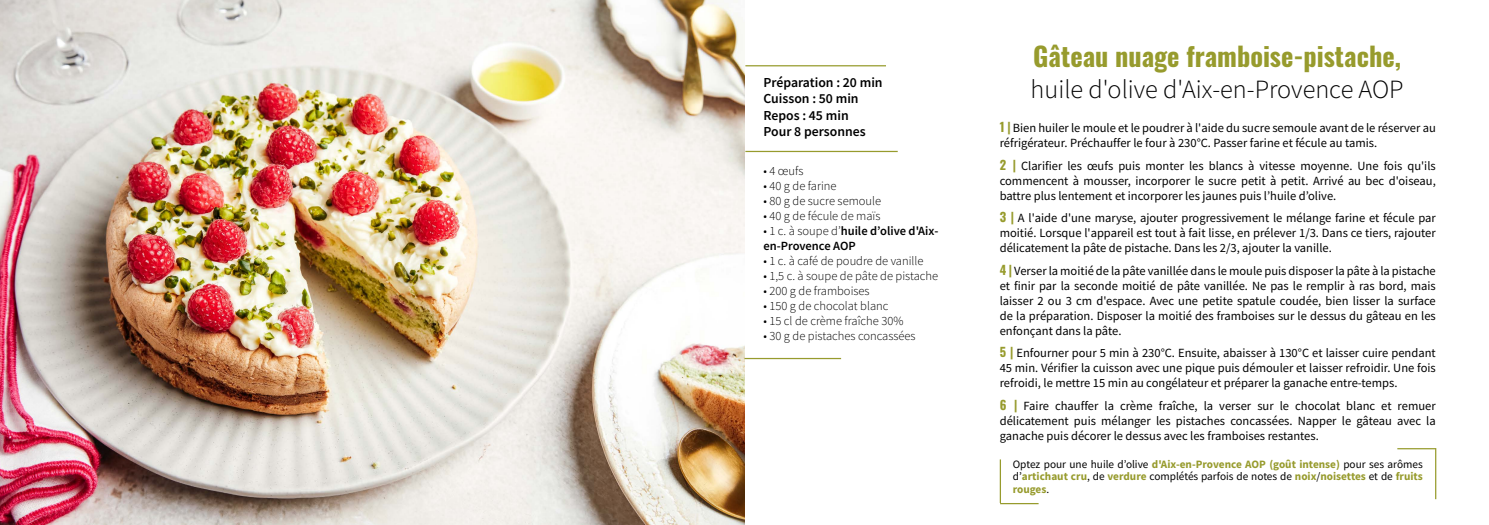
<style>
.page{position:relative;width:1489px;height:525px;background:#fff}
.page>*{position:absolute;margin:0;border:0;box-sizing:border-box;transform-origin:0 0}
.t1{font:300 26.25px "Source Sans Pro";color:#000}
.t2{font:26.25px "Oswald";color:#979b2d}
.t3{font:600 13.75px/16.5px "Source Sans Pro";color:#000}
.t4{font:12.5px/15px "Source Sans Pro";color:#000;text-align:justify}
.t5{font:300 12.5px "Source Sans Pro";color:#000}
.t6{font:600 12.5px/15px "Source Sans Pro";color:#000}
.t7{font:700 11.25px/12.5px "Source Sans Pro";color:#979b2d;text-align:justify}
.s1{font-weight:300}
.s2{font-family:"Oswald";color:#979b2d}
.s3{font-weight:400;color:#000}
</style>
<div class="page">
<img style="left:0;top:0;width:744px;height:524px">
<hr style="left:999px;top:459px;width:1px;height:43px;background:#979b2d">
<hr style="left:1434px;top:448px;width:2px;height:51px;background:#979b2d">
<hr style="left:1397px;top:448px;width:38px;height:1px;background:#979b2d">
<hr style="left:745px;top:65px;width:141px;height:1px;background:#979b2d">
<hr style="left:745px;top:151px;width:152px;height:1px;background:#979b2d">
<hr style="left:744px;top:358px;width:97px;height:1px;background:#979b2d">
<hr style="left:1000px;top:502px;width:38px;height:2px;background:#979b2d">
<p class="t3" style="left:763px;top:74px;width:121px">Préparation : 20 min<br>Cuisson : 50 min<br>Repos : 45 min<br>Pour 8 personnes</p>
<p class="t5" style="left:763px;top:163px;width:42px">• 4 œufs</p>
<p class="t5" style="left:763px;top:178px;width:75px">• 40 g de farine</p>
<p class="t5" style="left:763px;top:193px;width:119px">• 80 g de sucre semoule</p>
<p class="t5" style="left:763px;top:208px;width:118px">• 40 g de fécule de maïs</p>
<p class="t6" style="left:763px;top:223px;width:176px"><span class="s1">• 1 c. à soupe d’</span>huile d’olive d'Aix&shy;en-Provence AOP</p>
<p class="t5" style="left:763px;top:253px;width:162px">• 1 c. à café de poudre de vanille</p>
<p class="t5" style="left:763px;top:268px;width:176px">• 1,5 c. à soupe de pâte de pistache</p>
<p class="t5" style="left:763px;top:283px;width:108px">• 200 g de framboises</p>
<p class="t5" style="left:763px;top:298px;width:126px">• 150 g de chocolat blanc</p>
<p class="t5" style="left:763px;top:313px;width:141px">• 15 cl de crème fraîche 30%</p>
<p class="t5" style="left:763px;top:328px;width:154px">• 30 g de pistaches concassées</p>
<h1 class="t2" style="left:1033px;top:33px;width:369px">Gâteau nuage framboise-pistache,</h1>
<h1 class="t1" style="left:1030px;top:73px;width:374px">huile d'olive d'Aix-en-Provence AOP</h1>
<p class="t4" style="left:999px;top:120px;width:437px"><span class="s2">1 |</span> Bien huiler le moule et le poudrer à l'aide du sucre semoule avant de le réserver au réfrigérateur. Préchauffer le four à 230°C. Passer farine et fécule au tamis.</p>
<p class="t4" style="left:999px;top:158px;width:437px"><span class="s2">2 |</span> Clarifier les œufs puis monter les blancs à vitesse moyenne. Une fois qu'ils commencent à mousser, incorporer le sucre petit à petit. Arrivé au bec d'oiseau, battre plus lentement et incorporer les jaunes puis l’huile d’olive.</p>
<p class="t4" style="left:999px;top:210px;width:437px"><span class="s2">3 |</span> A l'aide d'une maryse, ajouter progressivement le mélange farine et fécule par moitié. Lorsque l'appareil est tout à fait lisse, en prélever 1/3. Dans ce tiers, rajouter délicatement la pâte de pistache. Dans les 2/3, ajouter la vanille.</p>
<p class="t4" style="left:999px;top:263px;width:437px"><span class="s2">4 |</span> Verser la moitié de la pâte vanillée dans le moule puis disposer la pâte à la pistache et finir par la seconde moitié de pâte vanillée. Ne pas le remplir à ras bord, mais laisser 2 ou 3 cm d'espace. Avec une petite spatule coudée, bien lisser la surface de la préparation. Disposer la moitié des framboises sur le dessus du gâteau en les enfonçant dans la pâte.</p>
<p class="t4" style="left:999px;top:345px;width:437px"><span class="s2">5 |</span> Enfourner pour 5 min à 230°C. Ensuite, abaisser à 130°C et laisser cuire pendant 45 min. Vérifier la cuisson avec une pique puis démouler et laisser refroidir. Une fois refroidi, le mettre 15 min au congélateur et préparer la ganache entre-temps.</p>
<p class="t4" style="left:999px;top:398px;width:437px"><span class="s2">6 |</span> Faire chauffer la crème fraîche, la verser sur le chocolat blanc et remuer délicatement puis mélanger les pistaches concassées. Napper le gâteau avec la ganache puis décorer le dessus avec les framboises restantes.</p>
<p class="t7" style="left:1012px;top:457px;width:411px"><span class="s3">Optez pour une huile d’olive</span> d'Aix-en-Provence AOP (goût intense) <span class="s3">pour ses arômes d’</span>artichaut cru<span class="s3">, de</span> verdure <span class="s3">complétés parfois de notes de</span> noix<span class="s3">/</span>noisettes <span class="s3">et de</span> fruits rouges<span class="s3">.</span></p>
</div>
